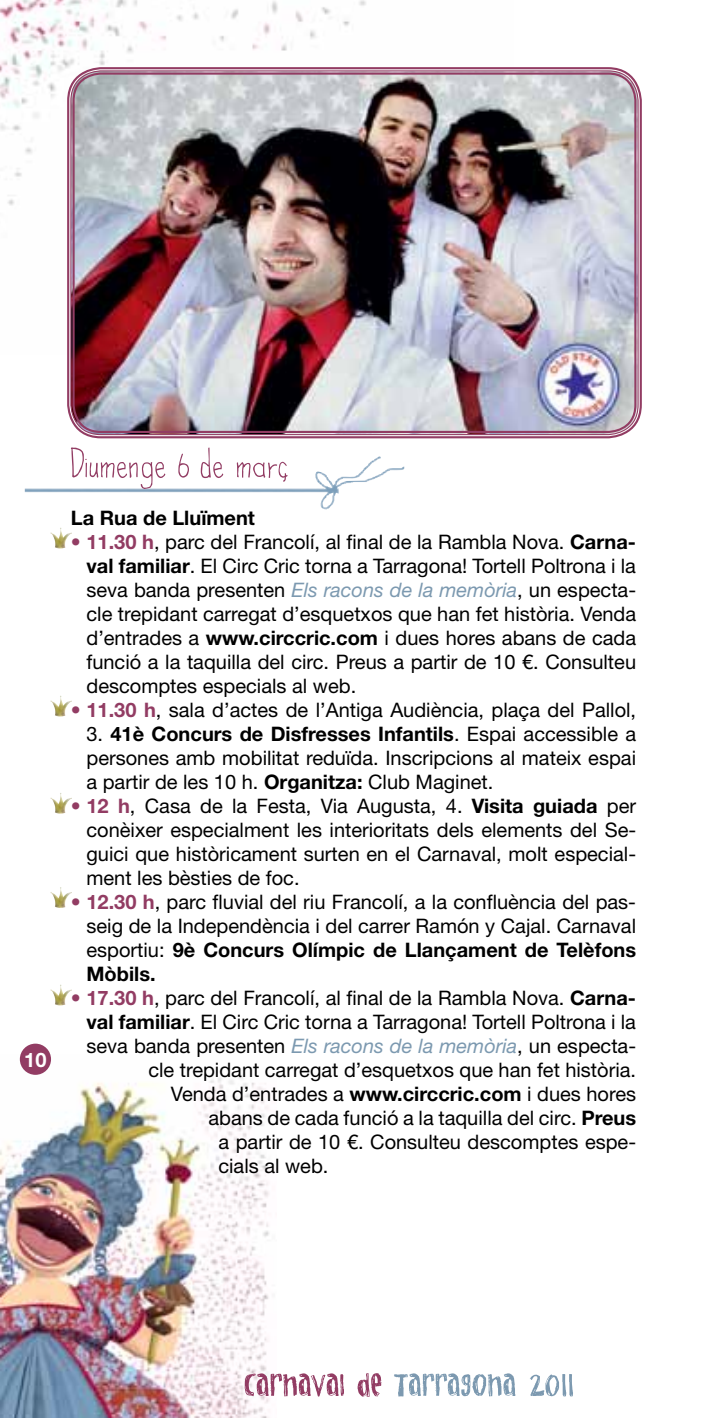
<style>
.page{position:relative;width:709px;height:1418px;background:#fff}
.page>*{position:absolute;margin:0;border:0;box-sizing:border-box;transform-origin:0 0}
.t1{font:20px/24px "Helvetica Neue LT";color:#000;text-align:justify}
.t2{font:700 20px "Helvetica Neue LT";color:#000}
.t3{font:700 20px "Helvetica Neue LT";color:#fff}
.s1{font-weight:700;color:#923c63}
.s2{font-weight:700}
.s3{font-style:italic;color:#7c99b0}
</style>
<div class="page">
<img style="left:0;top:1054px;width:270px;height:363px">
<img style="left:0;top:0;width:366px;height:206px">
<svg style="left:244px;top:1372px;width:137px;height:24px"></svg>
<svg style="left:394px;top:1373px;width:179px;height:23px"></svg>
<div style="left:20px;top:1043px;width:31px;height:31px;background:#923c63;border-radius:50%"></div>
<img style="left:25px;top:456px;width:379px;height:53px">
<img style="left:71px;top:71px;width:567px;height:363px">
<div style="left:67px;top:67px;width:575px;height:371px;border:2px solid #923c63;border-radius:33px"></div>
<div style="left:72px;top:72px;width:564px;height:361px;border:2px solid #923c63;border-radius:27px"></div>
<svg style="left:71px;top:447px;width:216px;height:42px"></svg>
<svg style="left:50px;top:527px;width:11px;height:12px"></svg>
<svg style="left:50px;top:695px;width:11px;height:11px"></svg>
<svg style="left:50px;top:793px;width:11px;height:11px"></svg>
<svg style="left:50px;top:887px;width:11px;height:11px"></svg>
<svg style="left:50px;top:984px;width:11px;height:11px"></svg>
<p class="t3" style="left:24px;top:1047px;width:24px">10</p>
<p class="t2" style="left:71px;top:505px;width:186px">La Rua de Lluïment</p>
<p class="t1" style="left:86px;top:529px;width:551px;text-indent:-16px"><span class="s1">• 11.30 h</span>, parc del Francolí, al final de la Rambla Nova. <span class="s2">Carna&shy;val familiar</span>. El Circ Cric torna a Tarragona! Tortell Poltrona i la seva banda presenten <span class="s3">Els racons de la memòria</span>, un especta&shy;cle trepidant carregat d’esquetxos que han fet història. Venda d’entrades a <span class="s2">www.circcric.com</span> i dues hores abans de cada funció a la taquilla del circ. Preus a partir de 10 €. Consulteu descomptes especials al web.</p>
<p class="t1" style="left:71px;top:697px;width:567px"><span class="s1">• 11.30 h</span>, sala d’actes de l’Antiga Audiència, plaça del Pallol,</p>
<p class="t1" style="left:86px;top:721px;width:551px">3. <span class="s2">41è Concurs de Disfresses Infantils</span>. Espai accessible a persones amb mobilitat reduïda. Inscripcions al mateix espai a partir de les 10 h. <span class="s2">Organitza:</span> Club Maginet.</p>
<p class="t1" style="left:86px;top:793px;width:551px;text-indent:-16px"><span class="s1">• 12 h</span>, Casa de la Festa, Via Augusta, 4. <span class="s2">Visita guiada</span> per conèixer especialment les interioritats dels elements del Se&shy;guici que històricament surten en el Carnaval, molt especial&shy;ment les bèsties de foc.</p>
<p class="t1" style="left:86px;top:889px;width:551px;text-indent:-16px"><span class="s1">• 12.30 h</span>, parc fluvial del riu Francolí, a la confluència del pas&shy;seig de la Independència i del carrer Ramón y Cajal. Carnaval esportiu: <span class="s2">9è Concurs Olímpic de Llançament de Telèfons Mòbils.</span></p>
<p class="t1" style="left:71px;top:985px;width:566px"><span class="s1">• 17.30 h</span>, parc del Francolí, al final de la Rambla Nova. <span class="s2">Carna-</span></p>
<p class="t1" style="left:86px;top:1009px;width:551px"><span class="s2">val familiar</span>. El Circ Cric torna a Tarragona! Tortell Poltrona i la</p>
<p class="t1" style="left:86px;top:1033px;width:551px">seva banda presenten <span class="s3">Els racons de la memòria</span>, un especta-</p>
<p class="t1" style="left:148px;top:1057px;width:489px">cle trepidant carregat d’esquetxos que han fet història.</p>
<p class="t1" style="left:171px;top:1081px;width:466px">Venda d’entrades a <span class="s2">www.circcric.com</span> i dues hores</p>
<p class="t1" style="left:208px;top:1105px;width:429px">abans de cada funció a la taquilla del circ. <span class="s2">Preus</span></p>
<p class="t1" style="left:218px;top:1129px;width:419px">a partir de 10 €. Consulteu descomptes espe-</p>
<p class="t1" style="left:218px;top:1153px;width:111px">cials al web.</p>
</div>
